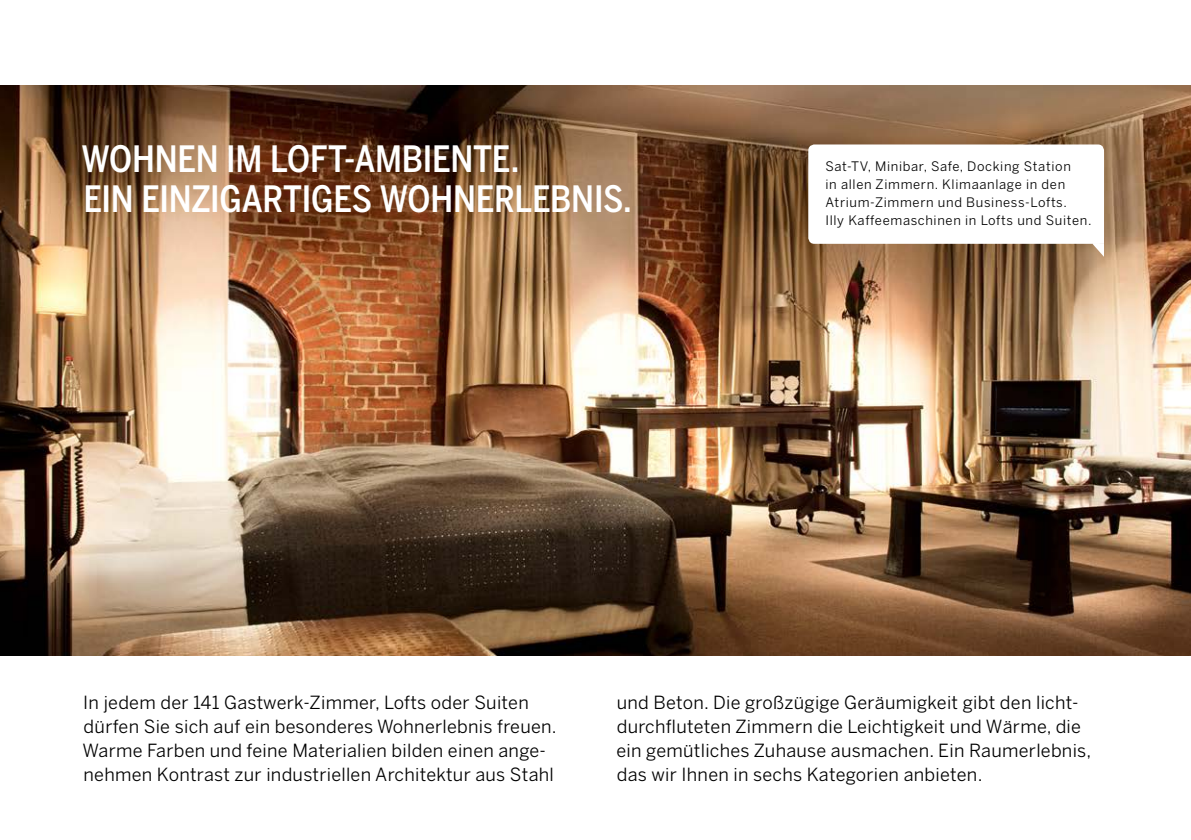
<style>
.page{position:relative;width:1191px;height:840px;background:#fff}
.page>*{position:absolute;margin:0;border:0;box-sizing:border-box;transform-origin:0 0}
.t1{font:500 condensed 36px/40px "Benton Sans";letter-spacing:-.01em;color:#fff}
.t2{font:18px/24px "Benton Sans";letter-spacing:.015em;color:#000}
.t3{font:13px/18px "Benton Sans";letter-spacing:.05em;color:#000}
</style>
<div class="page">
<img style="left:0;top:85px;width:1191px;height:569px">
<div style="left:808px;top:144px;width:296px;height:100px;background:#fff;border-radius:6px"></div>
<svg style="left:1092px;top:240px;width:12px;height:17px"></svg>
<h1 class="t1" style="left:82px;top:138px;width:552px">WOHNEN IM LOFT-AMBIENTE.<br>EIN EINZIGARTIGES WOHNERLEBNIS.</h1>
<p class="t3" style="left:825px;top:157px;width:267px">Sat-TV, Minibar, Safe, Docking Station<br>in allen Zimmern. Klimaanlage in den Atrium-Zimmern und Business-Lofts.<br>Illy Kaffeemaschinen in Lofts und Suiten.</p>
<p class="t2" style="left:83px;top:690px;width:476px">In jedem der 141 Gastwerk-Zimmer, Lofts oder Suiten dürfen Sie sich auf ein besonderes Wohnerlebnis freuen.<br>Warme Farben und feine Materialien bilden einen ange&shy;nehmen Kontrast zur industriellen Architektur aus Stahl</p>
<p class="t2" style="left:616px;top:690px;width:476px">und Beton. Die großzügige Geräumigkeit gibt den licht&shy;durchfluteten Zimmern die Leichtigkeit und Wärme, die ein gemütliches Zuhause ausmachen. Ein Raumerlebnis, das wir Ihnen in sechs Kategorien anbieten.</p>
</div>
